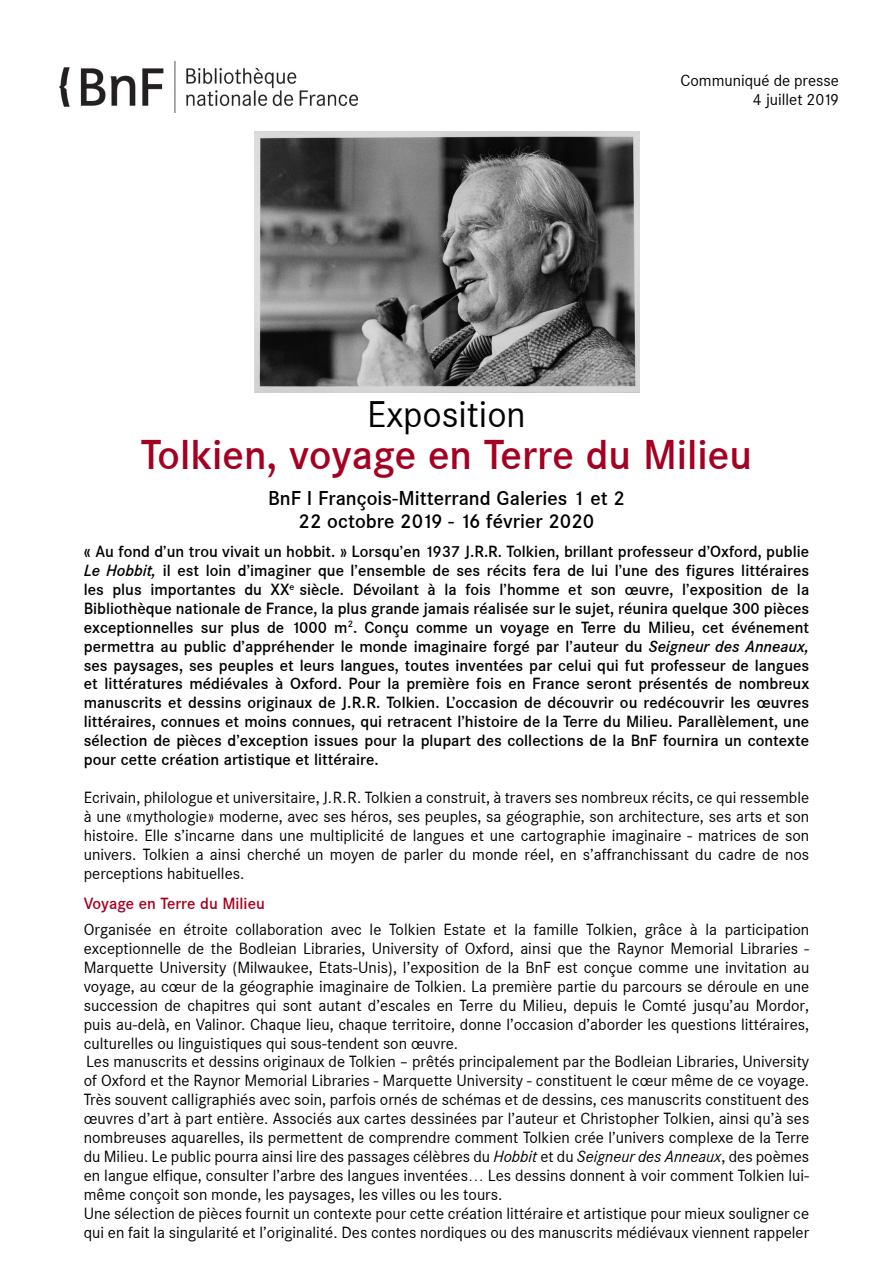
<style>
.page{position:relative;width:893px;height:1263px;background:#fff}
.page>*{position:absolute;margin:0;border:0;box-sizing:border-box;transform-origin:0 0}
.t1{font:500 40.5px "Corporate SBQ";color:#a50021}
.t2{font:36px "Corporate SBQ";color:#000}
.t3{font:500 19.5px/23.4px "Corporate SBQ";color:#000;text-align:center}
.t4{font:15.75px/18.9px "Corporate SBQ";color:#000;text-align:justify}
.t5{font:500 15.75px/18.9px "Corporate SBQ";color:#000;text-align:justify}
.t6{font:500 15.75px "Corporate SBQ";color:#a50021}
.s1{font-style:italic}
</style>
<div class="page">
<img style="left:60px;top:62px;width:297px;height:51px">
<img style="left:254px;top:131px;width:385px;height:261px">
<p class="t4" style="left:680px;top:71px;width:160px;text-align:right">Communiqué de presse<br>4 juillet 2019</p>
<p class="t2" style="left:367px;top:393px;width:160px">Exposition</p>
<h1 class="t1" style="left:141px;top:431px;width:613px">Tolkien, voyage en Terre du Milieu</h1>
<h3 class="t3" style="left:268px;top:487px;width:358px">BnF I François-Mitterrand Galeries 1 et 2<br>22 octobre 2019 - 16 février 2020</h3>
<p class="t5" style="left:84px;top:542px;width:727px">« Au fond d’un trou vivait un hobbit. » Lorsqu’en 1937 J.R.R. Tolkien, brillant professeur d’Oxford, publie <span class="s1">Le Hobbit,</span> il est loin d’imaginer que l’ensemble de ses récits fera de lui l’une des figures littéraires les plus importantes du XX<sup>e</sup> siècle. Dévoilant à la fois l’homme et son œuvre, l’exposition de la Bibliothèque nationale de France, la plus grande jamais réalisée sur le sujet, réunira quelque 300 pièces exceptionnelles sur plus de 1000 m<sup>2</sup>. Conçu comme un voyage en Terre du Milieu, cet événement permettra au public d’appréhender le monde imaginaire forgé par l’auteur du <span class="s1">Seigneur des Anneaux, </span>ses paysages, ses peuples et leurs langues, toutes inventées par celui qui fut professeur de langues et littératures médiévales à Oxford. Pour la première fois en France seront présentés de nombreux manuscrits et dessins originaux de J.R.R. Tolkien. L’occasion de découvrir ou redécouvrir les œuvres littéraires, connues et moins connues, qui retracent l’histoire de la Terre du Milieu. Parallèlement, une sélection de pièces d’exception issues pour la plupart des collections de la BnF fournira un contexte pour cette création artistique et littéraire.</p>
<p class="t4" style="left:84px;top:788px;width:727px">Ecrivain, philologue et universitaire, J.R.R. Tolkien a construit, à travers ses nombreux récits, ce qui ressemble à une «mythologie» moderne, avec ses héros, ses peuples, sa géographie, son architecture, ses arts et son histoire. Elle s’incarne dans une multiplicité de langues et une cartographie imaginaire - matrices de son univers. Tolkien a ainsi cherché un moyen de parler du monde réel, en s’affranchissant du cadre de nos perceptions habituelles.</p>
<p class="t6" style="left:84px;top:894px;width:183px">Voyage en Terre du Milieu</p>
<p class="t4" style="left:84px;top:920px;width:727px">Organisée en étroite collaboration avec le Tolkien Estate et la famille Tolkien, grâce à la participation exceptionnelle de the Bodleian Libraries, University of Oxford, ainsi que the Raynor Memorial Libraries - Marquette University (Milwaukee, Etats-Unis), l’exposition de la BnF est conçue comme une invitation au voyage, au cœur de la géographie imaginaire de Tolkien. La première partie du parcours se déroule en une succession de chapitres qui sont autant d’escales en Terre du Milieu, depuis le Comté jusqu’au Mordor, puis au-delà, en Valinor. Chaque lieu, chaque territoire, donne l’occasion d’aborder les questions littéraires, culturelles ou linguistiques qui sous-tendent son œuvre.</p>
<p class="t4" style="left:84px;top:1053px;width:727px;text-align:left">Les manuscrits et dessins originaux de Tolkien – prêtés principalement par the Bodleian Libraries, University of Oxford et the Raynor Memorial Libraries - Marquette University - constituent le cœur même de ce voyage.<br>Très souvent calligraphiés avec soin, parfois ornés de schémas et de dessins, ces manuscrits constituent des œuvres d’art à part entière. Associés aux cartes dessinées par l’auteur et Christopher Tolkien, ainsi qu’à ses nombreuses aquarelles, ils permettent de comprendre comment Tolkien crée l’univers complexe de la Terre du Milieu. Le public pourra ainsi lire des passages célèbres du <span class="s1">Hobbit</span> et du <span class="s1">Seigneur des Anneaux</span>, des poèmes en langue elfique, consulter l’arbre des langues inventées… Les dessins donnent à voir comment Tolkien lui&shy;même conçoit son monde, les paysages, les villes ou les tours.<br>Une sélection de pièces fournit un contexte pour cette création littéraire et artistique pour mieux souligner ce qui en fait la singularité et l’originalité. Des contes nordiques ou des manuscrits médiévaux viennent rappeler</p>
</div>
